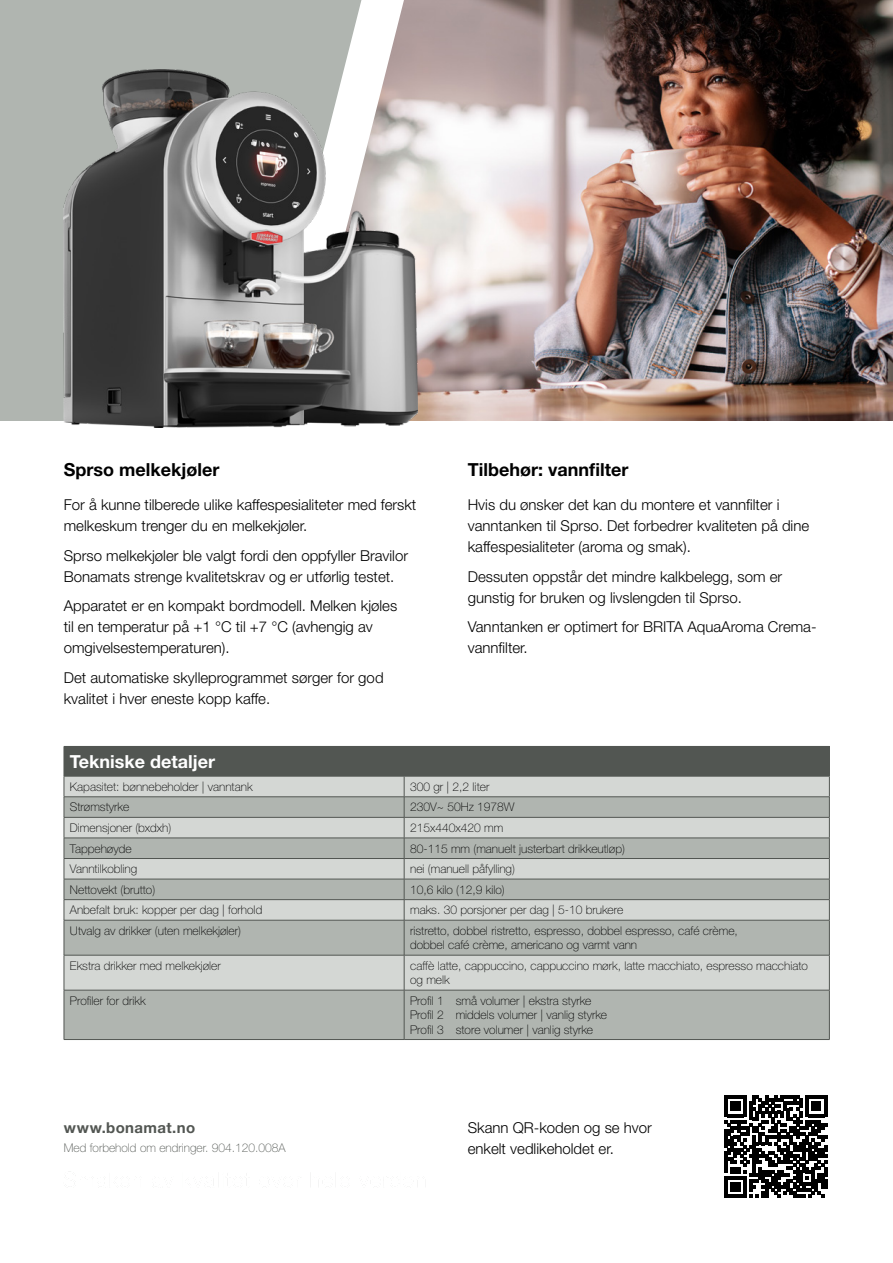
<style>
.page{position:relative;width:893px;height:1263px;background:#fff}
.page>*{position:absolute;margin:0;border:0;box-sizing:border-box;transform-origin:0 0}
.t1{font:700 18px "Helvetica Neue LT Pro";color:#000}
.t2{font:700 18px "Helvetica Neue LT Pro";color:#fff}
.t3{font:300 15px/21px "Helvetica Neue LT Pro";color:#000}
.t4{font:700 15px "Helvetica Neue LT Pro";letter-spacing:.025em;color:#525652}
.t5{font:100 12px/14.4px "Helvetica Neue LT Pro";color:#000}
.t6{font:100 12px "Helvetica Neue LT Pro";color:#525652}
</style>
<div class="page">
<svg style="left:69px;top:1171px;width:349px;height:16px"></svg>
<div style="left:0;top:0;width:298px;height:421px;background:#b0b5b0"></div>
<img style="left:298px;top:0;width:595px;height:421px">
<img style="left:64px;top:70px;width:354px;height:357px">
<svg style="left:724px;top:1095px;width:103px;height:103px"></svg>
<div style="left:64px;top:746px;width:765px;height:30px;background:#525652"></div>
<div style="left:65px;top:777px;width:764px;height:19px;background:#d4d7d4"></div>
<svg style="left:65px;top:797px;width:764px;height:242px;background:#bdc1bd"></svg>
<hr style="left:64px;top:776px;width:340px;height:1px;background:#525652">
<hr style="left:404px;top:776px;width:426px;height:1px;background:#525652">
<hr style="left:64px;top:796px;width:340px;height:1px;background:#525652">
<hr style="left:64px;top:817px;width:340px;height:1px;background:#525652">
<hr style="left:64px;top:838px;width:340px;height:1px;background:#525652">
<hr style="left:64px;top:858px;width:340px;height:1px;background:#525652">
<hr style="left:64px;top:879px;width:340px;height:1px;background:#525652">
<hr style="left:64px;top:899px;width:340px;height:1px;background:#525652">
<hr style="left:64px;top:920px;width:340px;height:1px;background:#525652">
<hr style="left:64px;top:955px;width:340px;height:1px;background:#525652">
<hr style="left:64px;top:990px;width:340px;height:1px;background:#525652">
<svg style="left:404px;top:776px;width:1px;height:144px"></svg>
<hr style="left:404px;top:920px;width:1px;height:35px;background:#525652">
<hr style="left:404px;top:955px;width:1px;height:35px;background:#525652">
<hr style="left:404px;top:990px;width:1px;height:49px;background:#525652">
<hr style="left:404px;top:796px;width:426px;height:1px;background:#525652">
<hr style="left:404px;top:817px;width:426px;height:1px;background:#525652">
<hr style="left:404px;top:838px;width:426px;height:1px;background:#525652">
<hr style="left:404px;top:858px;width:426px;height:1px;background:#525652">
<hr style="left:404px;top:879px;width:426px;height:1px;background:#525652">
<hr style="left:404px;top:899px;width:426px;height:1px;background:#525652">
<hr style="left:404px;top:920px;width:426px;height:1px;background:#525652">
<hr style="left:404px;top:955px;width:426px;height:1px;background:#525652">
<hr style="left:404px;top:990px;width:426px;height:1px;background:#525652">
<hr style="left:404px;top:746px;width:426px;height:1px;background:#525652">
<svg style="left:64px;top:776px;width:1px;height:144px"></svg>
<svg style="left:829px;top:747px;width:1px;height:173px"></svg>
<hr style="left:64px;top:920px;width:1px;height:35px;background:#525652">
<hr style="left:829px;top:920px;width:1px;height:35px;background:#525652">
<hr style="left:64px;top:955px;width:1px;height:35px;background:#525652">
<hr style="left:829px;top:955px;width:1px;height:35px;background:#525652">
<hr style="left:64px;top:990px;width:1px;height:49px;background:#525652">
<hr style="left:829px;top:990px;width:1px;height:49px;background:#525652">
<hr style="left:64px;top:1039px;width:340px;height:1px;background:#525652">
<hr style="left:404px;top:1039px;width:426px;height:1px;background:#525652">
<p class="t1" style="left:64px;top:459px;width:157px">Sprso melkekjøler</p>
<p class="t3" style="left:64px;top:494px;width:354px">For å kunne tilberede ulike kaffespesialiteter med ferskt melkeskum trenger du en melkekjøler.</p>
<p class="t3" style="left:64px;top:544px;width:346px">Sprso melkekjøler ble valgt fordi den oppfyller Bravilor<br>Bonamats strenge kvalitetskrav og er utførlig testet.</p>
<p class="t3" style="left:64px;top:595px;width:335px">Apparatet er en kompakt bordmodell. Melken kjøles til en temperatur på +1 °C til +7 °C (avhengig av omgivelsestemperaturen).</p>
<p class="t3" style="left:64px;top:666px;width:321px">Det automatiske skylleprogrammet sørger for god kvalitet i hver eneste kopp kaffe.</p>
<p class="t1" style="left:468px;top:459px;width:162px">Tilbehør: vannfilter</p>
<p class="t3" style="left:468px;top:494px;width:343px">Hvis du ønsker det kan du montere et vannfilter i vanntanken til Sprso. Det forbedrer kvaliteten på dine kaffespesialiteter (aroma og smak).</p>
<p class="t3" style="left:468px;top:565px;width:316px">Dessuten oppstår det mindre kalkbelegg, som er gunstig for bruken og livslengden til Sprso.</p>
<p class="t3" style="left:468px;top:616px;width:350px">Vanntanken er optimert for BRITA AquaAroma Crema&shy;vannfilter.</p>
<p class="t2" style="left:70px;top:750px;width:147px">Tekniske detaljer</p>
<p class="t5" style="left:70px;top:779px;width:184px">Kapasitet: bønnebeholder | vanntank</p>
<p class="t5" style="left:410px;top:779px;width:81px">300 gr | 2,2 liter</p>
<p class="t5" style="left:70px;top:800px;width:61px">Strømstyrke</p>
<p class="t5" style="left:410px;top:800px;width:106px">230V~ 50Hz 1978W</p>
<p class="t5" style="left:70px;top:820px;width:103px">Dimensjoner (bxdxh)</p>
<p class="t5" style="left:410px;top:820px;width:95px">215x440x420 mm</p>
<p class="t5" style="left:70px;top:841px;width:63px">Tappehøyde</p>
<p class="t5" style="left:410px;top:841px;width:216px">80-115 mm (manuelt justerbart drikkeutløp)</p>
<p class="t5" style="left:70px;top:861px;width:69px">Vanntilkobling</p>
<p class="t5" style="left:410px;top:861px;width:106px">nei (manuell påfylling)</p>
<p class="t5" style="left:70px;top:882px;width:87px">Nettovekt (brutto)</p>
<p class="t5" style="left:410px;top:882px;width:96px">10,6 kilo (12,9 kilo)</p>
<p class="t5" style="left:70px;top:903px;width:194px">Anbefalt bruk: kopper per dag | forhold</p>
<p class="t5" style="left:410px;top:903px;width:215px">maks. 30 porsjoner per dag | 5-10 brukere</p>
<p class="t5" style="left:70px;top:923px;width:173px">Utvalg av drikker (uten melkekjøler)</p>
<p class="t5" style="left:410px;top:923px;width:329px">ristretto, dobbel ristretto, espresso, dobbel espresso, café crème, dobbel café crème, americano og varmt vann</p>
<p class="t5" style="left:70px;top:958px;width:152px">Ekstra drikker med melkekjøler</p>
<p class="t5" style="left:410px;top:958px;width:399px">caffè latte, cappuccino, cappuccino mørk, latte macchiato, espresso macchiato og melk</p>
<p class="t5" style="left:70px;top:993px;width:77px">Profiler for drikk</p>
<p class="t5" style="left:410px;top:993px;width:198px">Profil 1 små volumer | ekstra styrke<br>Profil 2 middels volumer | vanlig styrke<br>Profil 3 store volumer | vanlig styrke</p>
<p class="t4" style="left:64px;top:1118px;width:133px">www.bonamat.no</p>
<p class="t6" style="left:64px;top:1141px;width:223px">Med forbehold om endringer. 904.120.008A</p>
<p class="t3" style="left:468px;top:1117px;width:186px">Skann QR-koden og se hvor enkelt vedlikeholdet er.</p>
</div>
